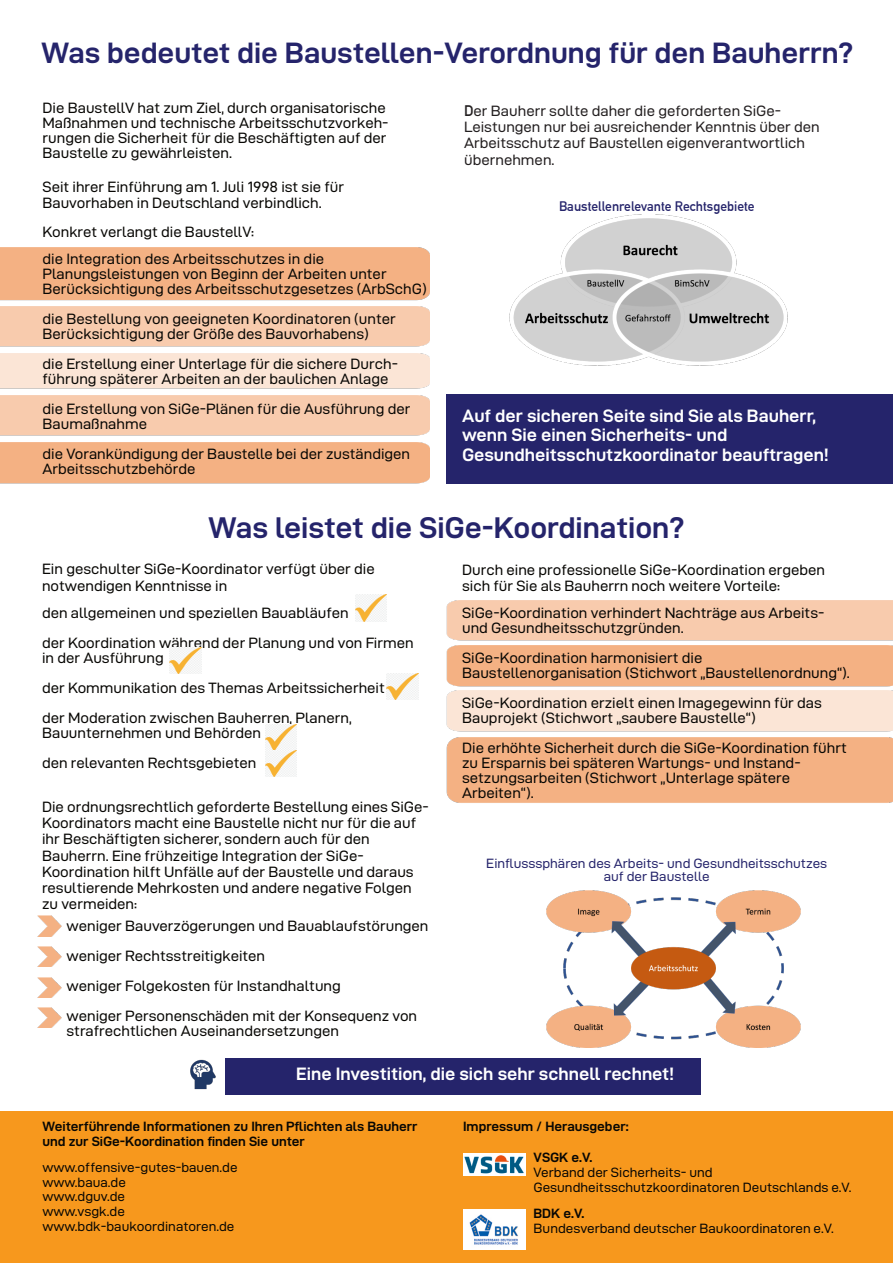
<style>
.page{position:relative;width:893px;height:1263px;background:#fff}
.page>*{position:absolute;margin:0;border:0;box-sizing:border-box;transform-origin:0 0}
.t1{font:30px "D DIN Exp Bold";color:#25246b}
.t2{font:29.55px "D DIN Exp Bold";color:#25246b}
.t3{font:18px/19.4px "D DIN Exp Bold";color:#fff}
.t4{font:15px/15px "D DIN Exp";color:#080704}
.t5{font:15px/16.2px "D DIN Exp";color:#231f20}
.t6{font:13.5px/14.5px "D DIN Exp";color:#080704}
.t7{font:13.5px/14.5px "D DIN Exp Bold";color:#080704}
.t8{font:13.5px/13.5px "D DIN Exp";color:#25246b;text-align:center}
.t9{font:700 13.5px "DIN Alternate";color:#25246b}
.s1{font-family:"DIN Alternate";font-weight:700}
</style>
<div class="page">
<img style="left:509px;top:215px;width:278px;height:151px">
<div style="left:446px;top:394px;width:447px;height:89px;background:#25246b"></div>
<div style="left:225px;top:1058px;width:476px;height:37px;background:#25246b"></div>
<div style="left:0;top:1111px;width:893px;height:152px;background:#f7981d"></div>
<img style="left:463px;top:1153px;width:62px;height:22px">
<img style="left:355px;top:595px;width:32px;height:26px">
<img style="left:170px;top:648px;width:31px;height:26px">
<img style="left:387px;top:674px;width:31px;height:26px">
<img style="left:265px;top:724px;width:31px;height:53px">
<img style="left:37px;top:916px;width:25px;height:20px">
<img style="left:37px;top:946px;width:25px;height:21px">
<img style="left:37px;top:977px;width:25px;height:21px">
<img style="left:37px;top:1007px;width:25px;height:20px">
<img style="left:546px;top:891px;width:254px;height:157px">
<img style="left:190px;top:1059px;width:26px;height:31px">
<img style="left:463px;top:1209px;width:63px;height:40px">
<h2 class="t2" style="left:42px;top:38px;width:813px">Was bedeutet die Baustellen-Verordnung für den Bauherrn?</h2>
<p class="t4" style="left:43px;top:101px;width:348px">Die BaustellV hat zum Ziel, durch organisatorische Maßnahmen und technische Arbeitsschutzvorkeh&shy;rungen die Sicherheit für die Beschäftigten auf der Baustelle zu gewährleisten.</p>
<p class="t4" style="left:43px;top:179px;width:303px;line-height:16.2px">Seit ihrer Einführung am 1. Juli 1998 ist sie für<br>Bauvorhaben in Deutschland verbindlich.</p>
<p class="t4" style="left:43px;top:218px;width:283px;line-height:27px">Konkret verlangt die BaustellV:<br>die Integration des Arbeitsschutzes in die</p>
<p class="t4" style="left:43px;top:266px;width:386px">Planungsleistungen von Beginn der Arbeiten unter<br>Berücksichtigung des Arbeitsschutzgesetzes (ArbSchG)</p>
<p class="t4" style="left:43px;top:311px;width:355px">die Bestellung von geeigneten Koordinatoren (unter<br>Berücksichtigung der Größe des Bauvorhabens)</p>
<p class="t4" style="left:43px;top:356px;width:357px">die Erstellung einer Unterlage für die sichere Durch&shy;führung späterer Arbeiten an der baulichen Anlage</p>
<p class="t4" style="left:43px;top:401px;width:369px">die Erstellung von SiGe-Plänen für die Ausführung der<br>Baumaßnahme</p>
<p class="t4" style="left:43px;top:446px;width:369px">die Vorankündigung der Baustelle bei der zuständigen<br>Arbeitsschutzbehörde</p>
<p class="t5" style="left:464px;top:103px;width:357px"><span class="s1">D</span>er Bauherr sollte daher die geforderten SiGe-Leistungen nur bei ausreichender Kenntnis über den Arbeitsschutz auf Baustellen eigenverantwortlich übernehmen.</p>
<p class="t9" style="left:559px;top:201px;width:197px">Baustellenrelevante Rechtsgebiete</p>
<p class="t3" style="left:462px;top:406px;width:368px">Auf der sicheren Seite sind Sie als Bauherr, wenn Sie einen Sicherheits- und<br>Gesundheitsschutzkoordinator beauftragen!</p>
<h1 class="t1" style="left:209px;top:513px;width:477px">Was leistet die SiGe-Koordination?</h1>
<p class="t4" style="left:42px;top:561px;width:334px;line-height:16.2px">Ein geschulter SiGe-Koordinator verfügt über die notwendigen Kenntnisse in</p>
<p class="t4" style="left:42px;top:598px;width:373px;line-height:30px">den allgemeinen und speziellen Bauabläufen<br>der Koordination während der Planung und von Firmen</p>
<p class="t4" style="left:42px;top:643px;width:344px;line-height:30px">in der Ausführung<br>der Kommunikation des Themas Arbeitssicherheit der Moderation zwischen Bauherren, Planern,</p>
<p class="t4" style="left:42px;top:718px;width:221px;line-height:30px">Bauunternehmen und Behörden den relevanten Rechtsgebieten</p>
<p class="t4" style="left:42px;top:799px;width:388px;line-height:16.2px">Die ordnungsrechtlich geforderte Bestellung eines SiGe-Koordinators macht eine Baustelle nicht nur für die auf ihr Beschäftigten sicherer, sondern auch für den Bauherrn. Eine frühzeitige Integration der SiGe-Koordination hilft Unfälle auf der Baustelle und daraus resultierende Mehrkosten und andere negative Folgen zu vermeiden:</p>
<p class="t4" style="left:67px;top:911px;width:363px;line-height:30px">weniger Bauverzögerungen und Bauablaufstörungen weniger Rechtsstreitigkeiten<br>weniger Folgekosten für Instandhaltung<br>weniger Personenschäden mit der Konsequenz von</p>
<p class="t4" style="left:67px;top:1024px;width:274px">strafrechtlichen Auseinandersetzungen</p>
<p class="t4" style="left:462px;top:562px;width:365px;line-height:16.2px">Durch eine professionelle SiGe-Koordination ergeben sich für Sie als Bauherrn noch weitere Vorteile:</p>
<p class="t4" style="left:462px;top:605px;width:364px">SiGe-Koordination verhindert Nachträge aus Arbeits&shy;und Gesundheitsschutzgründen.</p>
<p class="t4" style="left:462px;top:650px;width:389px">SiGe-Koordination harmonisiert die<br>Baustellenorganisation (Stichwort „Baustellenordnung“).</p>
<p class="t4" style="left:462px;top:695px;width:361px">SiGe-Koordination erzielt einen Imagegewinn für das<br>Bauprojekt (Stichwort „saubere Baustelle“)</p>
<p class="t4" style="left:462px;top:740px;width:386px">Die erhöhte Sicherheit durch die SiGe-Koordination führt zu Ersparnis bei späteren Wartungs- und Instand&shy;setzungsarbeiten (Stichwort „Unterlage spätere Arbeiten“).</p>
<p class="t8" style="left:486px;top:856px;width:342px">Einflusssphären des Arbeits- und Gesundheitsschutzes auf der Baustelle</p>
<p class="t3" style="left:296px;top:1064px;width:379px">Eine Investition, die sich sehr schnell rechnet!</p>
<p class="t7" style="left:43px;top:1119px;width:376px">Weiterführende Informationen zu Ihren Pflichten als Bauherr und zur SiGe-Koordination finden Sie unter</p>
<p class="t6" style="left:43px;top:1160px;width:197px">www.offensive-gutes-bauen.de www.baua.de<br>www.dguv.de<br>www.vsgk.de www.bdk-baukoordinatoren.de</p>
<p class="t7" style="left:463px;top:1119px;width:167px">Impressum / Herausgeber:</p>
<p class="t7" style="left:534px;top:1151px;width:60px">VSGK e.V.</p>
<p class="t6" style="left:534px;top:1165px;width:319px">Verband der Sicherheits- und<br>Gesundheitsschutzkoordinatoren Deutschlands e.V.</p>
<p class="t7" style="left:534px;top:1206px;width:52px">BDK e.V.</p>
<p class="t6" style="left:534px;top:1221px;width:302px">Bundesverband deutscher Baukoordinatoren e.V.</p>
</div>
